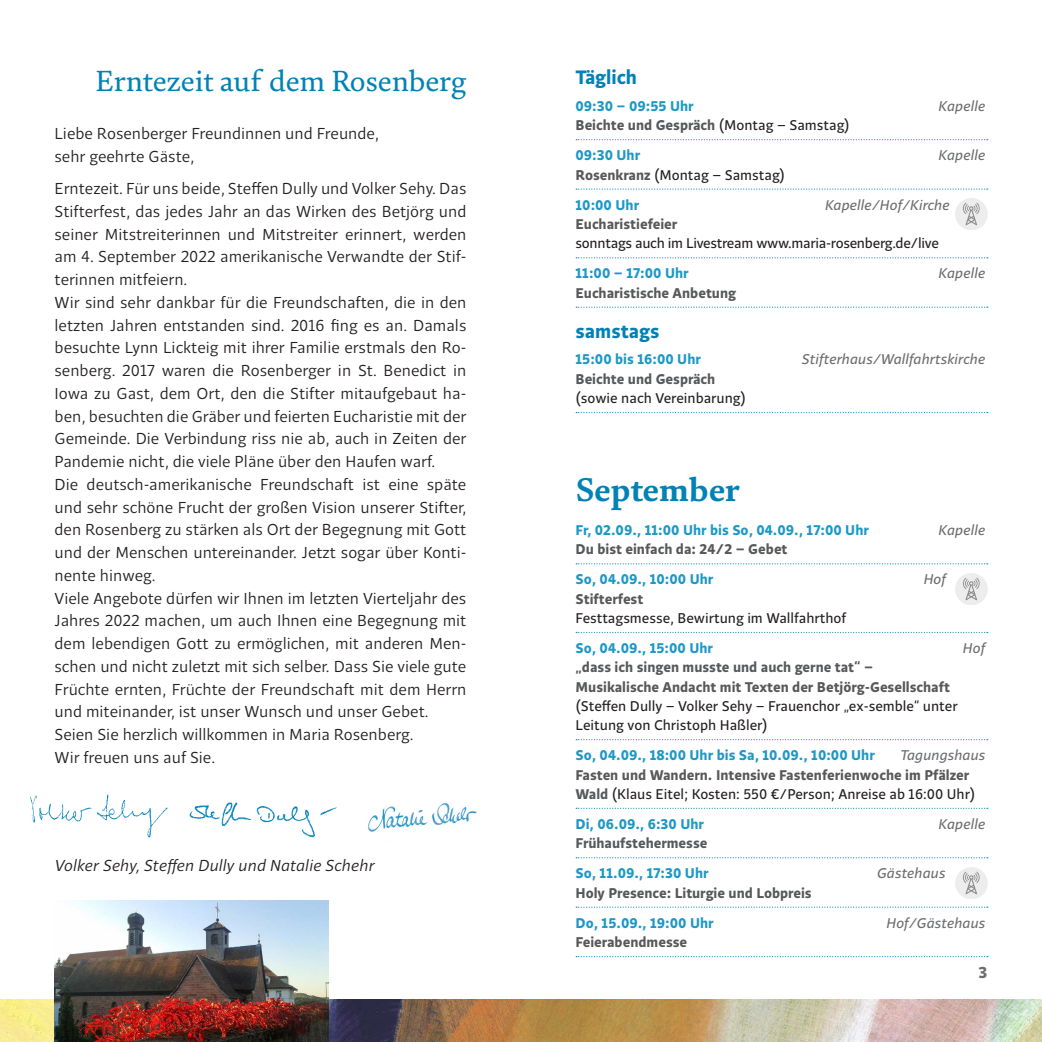
<style>
.page{position:relative;width:1042px;height:1042px;background:#fff}
.page>*{position:absolute;margin:0;border:0;box-sizing:border-box;transform-origin:0 0}
.t1{font:700 33.25px "FS Brabo";color:#0082b7}
.t2{font:29.75px "FS Brabo";letter-spacing:-.005em;color:#0082b7}
.t3{font:700 19.25px "Quercus Sans";color:#0082b7}
.t4{font:15.75px/22.8px "Quercus Sans";color:#231f20}
.t5{font:italic 15.75px "Quercus Sans";color:#231f20}
.t6{font:700 15.75px "Quercus Sans";color:#6c6d70}
.t7{font:700 14px/19.2px "Quercus Sans";color:#57585a}
.t8{font:700 14px "Quercus Sans";color:#1c98c6}
.t9{font:14px/30.1px "Quercus Sans";color:#231f20}
.t10{font:italic 14px "Quercus Sans";color:#6c6d70}
.t11{font:14px "Quercus Sans";letter-spacing:-.02em;color:#231f20}
.s1{font-weight:400;color:#231f20}
.s2{color:#1c98c6}
.s3{font-weight:700;color:#57585a}
.s4{font-weight:700;color:#1c98c6}
</style>
<div class="page">
<img style="left:0;top:999px;width:1042px;height:43px">
<svg style="left:576px;top:139px;width:412px;height:1px"></svg>
<svg style="left:576px;top:188px;width:412px;height:2px"></svg>
<svg style="left:576px;top:257px;width:412px;height:1px"></svg>
<svg style="left:576px;top:307px;width:412px;height:1px"></svg>
<svg style="left:576px;top:412px;width:412px;height:1px"></svg>
<svg style="left:576px;top:563px;width:412px;height:1px"></svg>
<svg style="left:576px;top:632px;width:412px;height:1px"></svg>
<svg style="left:576px;top:739px;width:412px;height:1px"></svg>
<svg style="left:576px;top:808px;width:412px;height:1px"></svg>
<svg style="left:576px;top:857px;width:412px;height:1px"></svg>
<svg style="left:576px;top:906px;width:412px;height:2px"></svg>
<svg style="left:576px;top:956px;width:412px;height:1px"></svg>
<img style="left:955px;top:198px;width:32px;height:32px">
<img style="left:955px;top:867px;width:32px;height:32px">
<img style="left:955px;top:573px;width:32px;height:31px">
<img style="left:30px;top:794px;width:138px;height:44px">
<img style="left:189px;top:802px;width:148px;height:36px">
<img style="left:368px;top:802px;width:109px;height:30px">
<img style="left:55px;top:900px;width:274px;height:142px">
<h2 class="t2" style="left:96px;top:59px;width:372px">Erntezeit auf dem Rosenberg</h2>
<p class="t4" style="left:55px;top:122px;width:326px">Liebe Rosenberger Freundinnen und Freunde, sehr geehrte Gäste,</p>
<p class="t4" style="left:55px;top:178px;width:413px">Erntezeit. Für uns beide, Steffen Dully und Volker Sehy. Das Stifterfest, das jedes Jahr an das Wirken des Betjörg und seiner Mitstreiterinnen und Mitstreiter erinnert, werden am 4. September 2022 amerikanische Verwandte der Stif&shy;terinnen mitfeiern.<br>Wir sind sehr dankbar für die Freundschaften, die in den letzten Jahren entstanden sind. 2016 fing es an. Damals besuchte Lynn Lickteig mit ihrer Familie erstmals den Ro&shy;senberg. 2017 waren die Rosenberger in St. Benedict in Iowa zu Gast, dem Ort, den die Stifter mitaufgebaut ha&shy;ben, besuchten die Gräber und feierten Eucharistie mit der Gemeinde. Die Verbindung riss nie ab, auch in Zeiten der Pandemie nicht, die viele Pläne über den Haufen warf.<br>Die deutsch-amerikanische Freundschaft ist eine späte und sehr schöne Frucht der großen Vision unserer Stifter, den Rosenberg zu stärken als Ort der Begegnung mit Gott und der Menschen untereinander. Jetzt sogar über Konti&shy;nente hinweg.<br>Viele Angebote dürfen wir Ihnen im letzten Vierteljahr des Jahres 2022 machen, um auch Ihnen eine Begegnung mit dem lebendigen Gott zu ermöglichen, mit anderen Men&shy;schen und nicht zuletzt mit sich selber. Dass Sie viele gute Früchte ernten, Früchte der Freundschaft mit dem Herrn und miteinander, ist unser Wunsch und unser Gebet.<br>Seien Sie herzlich willkommen in Maria Rosenberg.<br>Wir freuen uns auf Sie.</p>
<p class="t5" style="left:55px;top:855px;width:321px">Volker Sehy, Steffen Dully und Natalie Schehr</p>
<p class="t3" style="left:575px;top:64px;width:63px">Täglich</p>
<p class="t8" style="left:575px;top:96px;width:120px">09:30 – 09:55 Uhr</p>
<p class="t10" style="left:938px;top:97px;width:48px">Kapelle</p>
<p class="t7" style="left:575px;top:110px;width:276px;line-height:30.1px">Beichte und Gespräch <span class="s1">(Montag – Samstag)<br></span><span class="s2">09:30 Uhr</span></p>
<p class="t10" style="left:938px;top:146px;width:48px">Kapelle</p>
<p class="t9" style="left:575px;top:160px;width:211px"><span class="s3">Rosenkranz</span> (Montag – Samstag)<br><span class="s4">10:00 Uhr</span></p>
<p class="t10" style="left:825px;top:195px;width:126px">Kapelle/Hof/Kirche</p>
<p class="t7" style="left:575px;top:215px;width:103px">Eucharistiefeier</p>
<p class="t11" style="left:575px;top:234px;width:365px">sonntags auch im Livestream www.maria-rosenberg.de/live</p>
<p class="t8" style="left:575px;top:264px;width:115px">11:00 – 17:00 Uhr</p>
<p class="t10" style="left:938px;top:264px;width:48px">Kapelle</p>
<p class="t7" style="left:575px;top:283px;width:162px">Eucharistische Anbetung</p>
<p class="t3" style="left:575px;top:318px;width:85px">samstags</p>
<p class="t8" style="left:575px;top:350px;width:127px">15:00 bis 16:00 Uhr</p>
<p class="t10" style="left:801px;top:350px;width:185px">Stifterhaus/Wallfahrtskirche</p>
<p class="t7" style="left:575px;top:369px;width:141px">Beichte und Gespräch</p>
<p class="t9" style="left:575px;top:383px;width:172px">(sowie nach Vereinbarung)</p>
<h1 class="t1" style="left:575px;top:464px;width:166px">September</h1>
<p class="t8" style="left:575px;top:520px;width:295px">Fr, 02.09., 11:00 Uhr bis So, 04.09., 17:00 Uhr</p>
<p class="t10" style="left:938px;top:521px;width:48px">Kapelle</p>
<p class="t7" style="left:575px;top:540px;width:213px">Du bist einfach da: 24/2 – Gebet</p>
<p class="t8" style="left:575px;top:570px;width:139px">So, 04.09., 10:00 Uhr</p>
<p class="t10" style="left:923px;top:570px;width:24px">Hof</p>
<p class="t7" style="left:575px;top:589px;width:69px">Stifterfest</p>
<p class="t9" style="left:575px;top:603px;width:272px">Festtagsmesse, Bewirtung im Wallfahrthof</p>
<p class="t8" style="left:575px;top:638px;width:139px">So, 04.09., 15:00 Uhr</p>
<p class="t10" style="left:962px;top:639px;width:24px">Hof</p>
<p class="t7" style="left:575px;top:658px;width:376px">„dass ich singen musste und auch gerne tat“ –<br>Musikalische Andacht mit Texten der Betjörg-Gesellschaft</p>
<p class="t9" style="left:575px;top:696px;width:384px;line-height:19.2px">(Steffen Dully – Volker Sehy – Frauenchor „ex-semble“ unter<br>Leitung von Christoph Haßler)</p>
<p class="t8" style="left:575px;top:746px;width:301px">So, 04.09., 18:00 Uhr bis Sa, 10.09., 10:00 Uhr</p>
<p class="t10" style="left:900px;top:746px;width:86px">Tagungshaus</p>
<p class="t7" style="left:575px;top:765px;width:401px">Fasten und Wandern. Intensive Fastenferienwoche im Pfälzer<br>Wald <span class="s1">(Klaus Eitel; Kosten: 550 €/Person; Anreise ab 16:00 Uhr)</span></p>
<p class="t8" style="left:575px;top:814px;width:130px">Di, 06.09., 6:30 Uhr</p>
<p class="t10" style="left:938px;top:815px;width:48px">Kapelle</p>
<p class="t7" style="left:575px;top:834px;width:133px">Frühaufstehermesse</p>
<p class="t8" style="left:575px;top:864px;width:135px">So, 11.09., 17:30 Uhr</p>
<p class="t10" style="left:876px;top:864px;width:70px">Gästehaus</p>
<p class="t7" style="left:575px;top:883px;width:238px">Holy Presence: Liturgie und Lobpreis</p>
<p class="t8" style="left:575px;top:913px;width:140px">Do, 15.09., 19:00 Uhr</p>
<p class="t10" style="left:886px;top:913px;width:101px">Hof/Gästehaus</p>
<p class="t7" style="left:575px;top:933px;width:113px">Feierabendmesse</p>
<p class="t6" style="left:978px;top:962px;width:10px">3</p>
</div>
